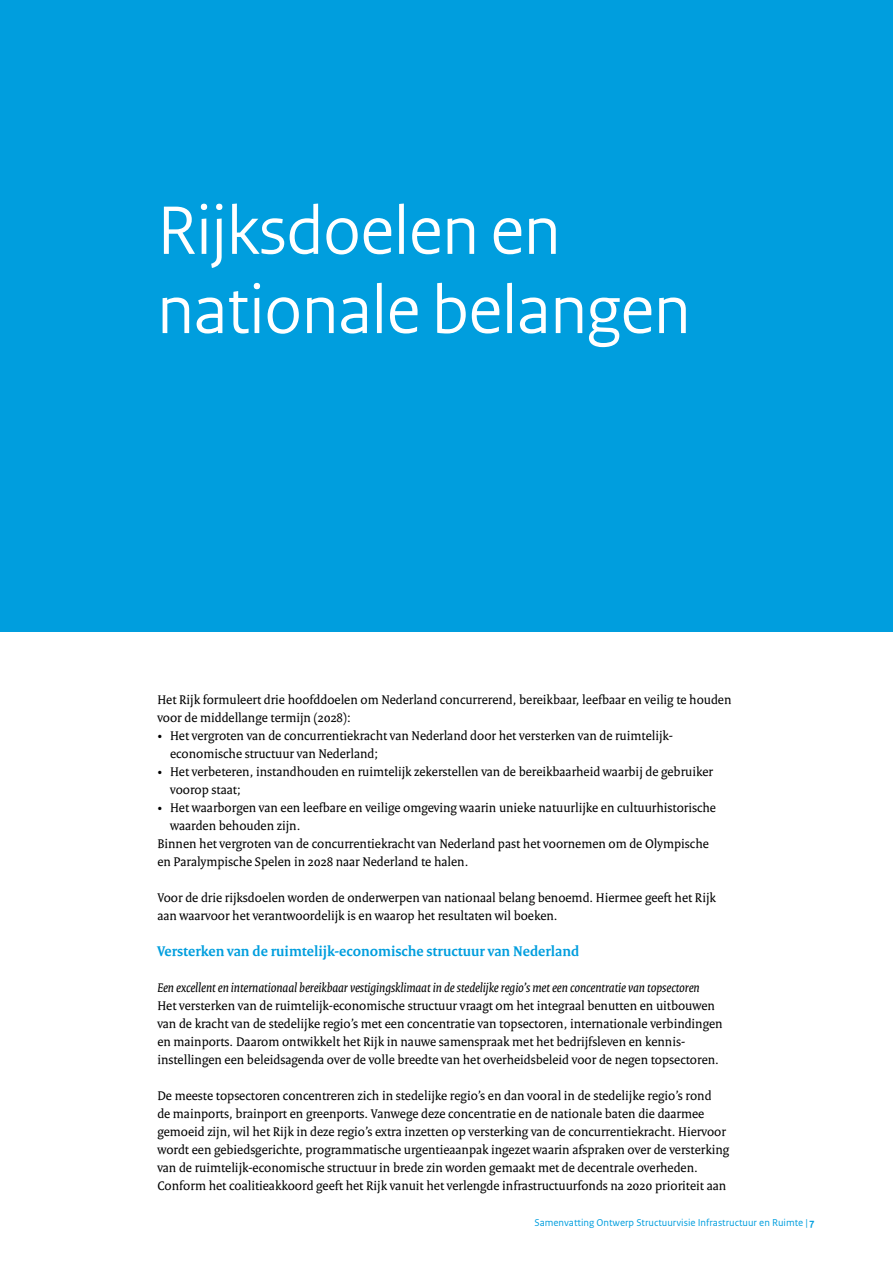
<style>
.page{position:relative;width:893px;height:1263px;background:#fff}
.page>*{position:absolute;margin:0;border:0;box-sizing:border-box;transform-origin:0 0}
.t1{font:72px/79.2px "Rijksoverheid Sans Heading";color:#fff}
.t2{font:700 15px "Rijksoverheid Serif";color:#009ede}
.t3{font:13.5px/18px "Rijksoverheid Serif";color:#000}
.t4{font:italic 13.5px "Rijksoverheid Serif";color:#000}
.t5{font:10.5px "Rijksoverheid Sans Text";color:#009ede}
.s1{font-weight:700}
</style>
<div class="page">
<div style="left:0;top:0;width:893px;height:631px;background:#009ede"></div>
<h1 class="t1" style="left:157px;top:192px;width:535px">Rijksdoelen en nationale belangen</h1>
<p class="t3" style="left:157px;top:690px;width:576px">Het Rijk formuleert drie hoofddoelen om Nederland concurrerend, bereikbaar, leefbaar en veilig te houden voor de middellange termijn (2028):</p>
<p class="t3" style="left:170px;top:726px;width:504px;text-indent:-13px">• Het vergroten van de concurrentiekracht van Nederland door het versterken van de ruimtelijk&shy;economische structuur van Nederland;</p>
<p class="t3" style="left:170px;top:762px;width:544px;text-indent:-13px">• Het verbeteren, instandhouden en ruimtelijk zekerstellen van de bereikbaarheid waarbij de gebruiker voorop staat;</p>
<p class="t3" style="left:157px;top:798px;width:560px">• Het waarborgen van een leefbare en veilige omgeving waarin unieke natuurlijke en cultuurhistorische</p>
<p class="t3" style="left:170px;top:816px;width:132px">waarden behouden zijn.</p>
<p class="t3" style="left:157px;top:834px;width:553px">Binnen het vergroten van de concurrentiekracht van Nederland past het voornemen om de Olympische</p>
<p class="t3" style="left:157px;top:852px;width:313px">en Paralympische Spelen in 2028 naar Nederland te halen.</p>
<p class="t3" style="left:157px;top:888px;width:560px">Voor de drie rijksdoelen worden de onderwerpen van nationaal belang benoemd. Hiermee geeft het Rijk aan waarvoor het verantwoordelijk is en waarop het resultaten wil boeken.</p>
<p class="t2" style="left:157px;top:942px;width:423px">Versterken van de ruimtelijk-economische structuur van Nederland</p>
<p class="t4" style="left:157px;top:979px;width:544px">Een excellent en internationaal bereikbaar vestigingsklimaat in de stedelijke regio’s met een concentratie van topsectoren</p>
<p class="t3" style="left:157px;top:996px;width:567px">Het versterken van de ruimtelijk-economische structuur vraagt om het integraal benutten en uitbouwen van de kracht van de stedelijke regio’s met een concentratie van topsectoren, internationale verbindingen en mainports. Daarom ontwikkelt het Rijk in nauwe samenspraak met het bedrijfsleven en kennis&shy;instellingen een beleidsagenda over de volle breedte van het overheidsbeleid voor de negen topsectoren.</p>
<p class="t3" style="left:157px;top:1086px;width:573px">De meeste topsectoren concentreren zich in stedelijke regio’s en dan vooral in de stedelijke regio’s rond<br>de mainports, brainport en greenports. Vanwege deze concentratie en de nationale baten die daarmee gemoeid zijn, wil het Rijk in deze regio’s extra inzetten op versterking van de concurrentiekracht. Hiervoor wordt een gebiedsgerichte, programmatische urgentieaanpak ingezet waarin afspraken over de versterking van de ruimtelijk-economische structuur in brede zin worden gemaakt met de decentrale overheden.<br>Conform het coalitieakkoord geeft het Rijk vanuit het verlengde infrastructuurfonds na 2020 prioriteit aan</p>
<p class="t5" style="left:534px;top:1216px;width:282px">Samenvatting Ontwerp Structuurvisie Infrastructuur en Ruimte | <span class="s1">7</span></p>
</div>
